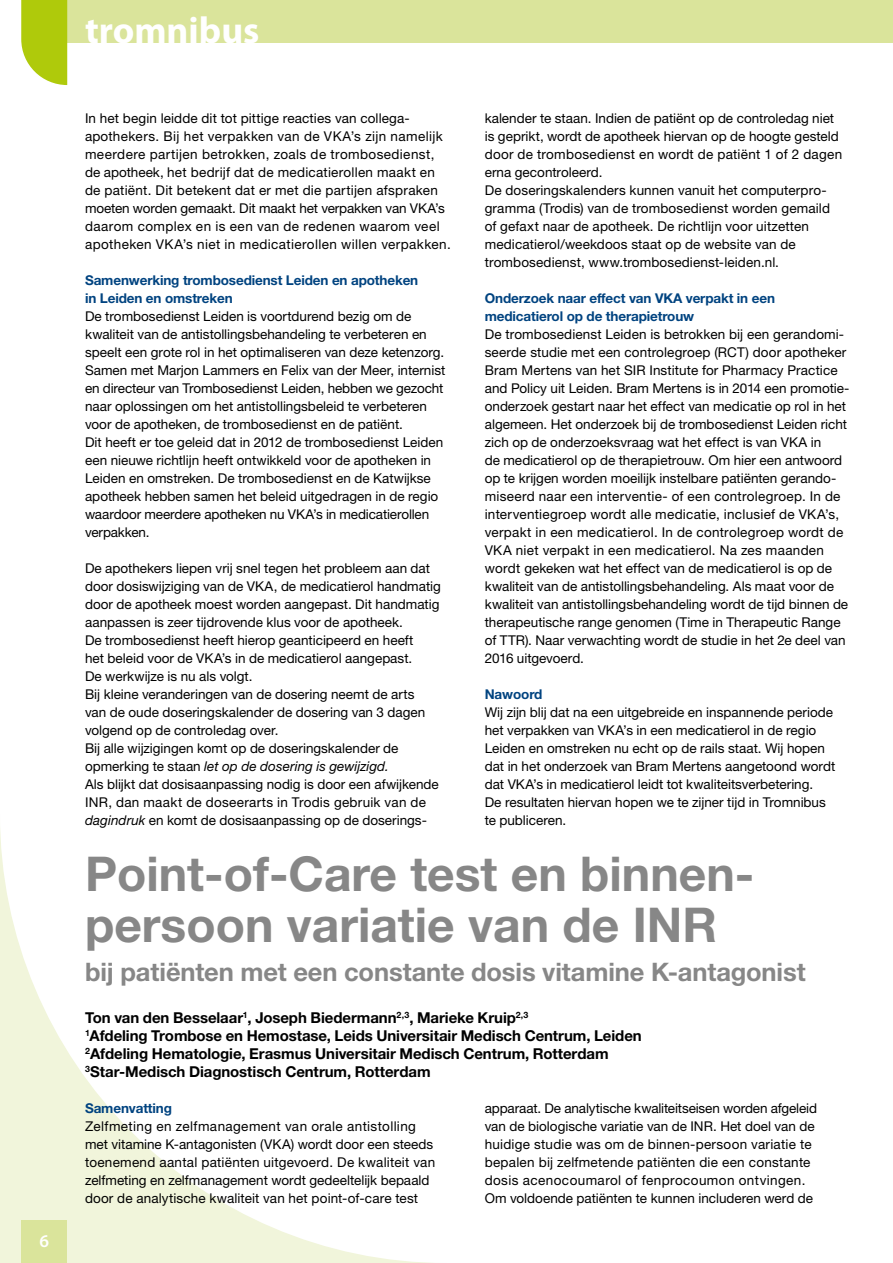
<style>
.page{position:relative;width:893px;height:1263px;background:#fff}
.page>*{position:absolute;margin:0;border:0;box-sizing:border-box;transform-origin:0 0}
.t1{font:700 48px/51px "Helvetica Neue LT Std";color:#878787}
.t2{font:700 37.5px "Myriad Pro";color:#fff}
.t3{font:700 25.5px "Helvetica Neue LT Std";letter-spacing:-.005em;color:#878787}
.t4{font:600 18px "Myriad Pro";color:#fff}
.t5{font:700 15px/18px "Helvetica Neue LT Std";letter-spacing:-.005em;color:#000}
.t6{font:13.5px/18px "Helvetica Neue LT Std";color:#000}
.t7{font:13.5px/18px "Helvetica Neue LT Std";letter-spacing:.025em;color:#000}
.t8{font:700 13.5px/18px "Helvetica Neue LT Std";letter-spacing:-.01em;color:#004380}
.s1{font-style:italic}
</style>
<div class="page">
<svg style="left:0;top:829px;width:432px;height:434px"></svg>
<div style="left:67px;top:0;width:826px;height:43px;background:#dae49b"></div>
<svg style="left:21px;top:0;width:46px;height:85px;background:#b8d028"></svg>
<div style="left:21px;top:1220px;width:46px;height:43px;background:#dae49b"></div>
<h3 class="t4" style="left:39px;top:1231px;width:11px">6</h3>
<h2 class="t2" style="left:85px;top:9px;width:176px">tromnibus</h2>
<p class="t6" style="left:485px;top:109px;width:359px">kalender te staan. Indien de patiënt op de controledag niet is geprikt, wordt de apotheek hiervan op de hoogte gesteld door de trombosedienst en wordt de patiënt 1 of 2 dagen erna gecontroleerd.<br>De doseringskalenders kunnen vanuit het computerpro&shy;gramma (Trodis) van de trombosedienst worden gemaild of gefaxt naar de apotheek. De richtlijn voor uitzetten medicatierol/weekdoos staat op de website van de trombosedienst, www.trombosedienst-leiden.nl.</p>
<p class="t8" style="left:485px;top:289px;width:292px">Onderzoek naar effect van VKA verpakt in een medicatierol op de therapietrouw</p>
<p class="t6" style="left:485px;top:325px;width:366px">De trombosedienst Leiden is betrokken bij een gerandomi&shy;seerde studie met een controlegroep (RCT) door apotheker Bram Mertens van het SIR Institute for Pharmacy Practice and Policy uit Leiden. Bram Mertens is in 2014 een promotie&shy;onderzoek gestart naar het effect van medicatie op rol in het algemeen. Het onderzoek bij de trombosedienst Leiden richt zich op de onderzoeksvraag wat het effect is van VKA in<br>de medicatierol op de therapietrouw. Om hier een antwoord op te krijgen worden moeilijk instelbare patiënten gerando&shy;miseerd naar een interventie- of een controlegroep. In de interventiegroep wordt alle medicatie, inclusief de VKA’s, verpakt in een medicatierol. In de controlegroep wordt de VKA niet verpakt in een medicatierol. Na zes maanden wordt gekeken wat het effect van de medicatierol is op de kwaliteit van de antistollingsbehandeling. Als maat voor de kwaliteit van antistollingsbehandeling wordt de tijd binnen de therapeutische range genomen (Time in Therapeutic Range of TTR). Naar verwachting wordt de studie in het 2e deel van 2016 uitgevoerd.</p>
<p class="t8" style="left:485px;top:685px;width:59px">Nawoord</p>
<p class="t6" style="left:485px;top:703px;width:352px">Wij zijn blij dat na een uitgebreide en inspannende periode het verpakken van VKA’s in een medicatierol in de regio Leiden en omstreken nu echt op de rails staat. Wij hopen dat in het onderzoek van Bram Mertens aangetoond wordt dat VKA’s in medicatierol leidt tot kwaliteitsverbetering.<br>De resultaten hiervan hopen we te zijner tijd in Tromnibus te publiceren.</p>
<h1 class="t1" style="left:85px;top:847px;width:671px">Point-of-Care test en binnen&shy;persoon variatie van de INR</h1>
<h3 class="t3" style="left:85px;top:956px;width:722px">bij patiënten met een constante dosis vitamine K-antagonist</h3>
<p class="t5" style="left:85px;top:1009px;width:558px">Ton van den Besselaar<sup>1</sup>, Joseph Biedermann<sup>2,3</sup>, Marieke Kruip<sup>2,3<br>1</sup>Afdeling Trombose en Hemostase, Leids Universitair Medisch Centrum, Leiden <sup>2</sup>Afdeling Hematologie, Erasmus Universitair Medisch Centrum, Rotterdam <sup>3</sup>Star-Medisch Diagnostisch Centrum, Rotterdam</p>
<p class="t8" style="left:85px;top:1099px;width:89px">Samenvatting</p>
<p class="t6" style="left:85px;top:1117px;width:352px">Zelfmeting en zelfmanagement van orale antistolling met vitamine K-antagonisten (VKA) wordt door een steeds toenemend aantal patiënten uitgevoerd. De kwaliteit van zelfmeting en zelfmanagement wordt gedeeltelijk bepaald door de analytische kwaliteit van het point-of-care test</p>
<p class="t7" style="left:85px;top:109px;width:367px">In het begin leidde dit tot pittige reacties van collega&shy;apothekers. Bij het verpakken van de VKA’s zijn namelijk meerdere partijen betrokken, zoals de trombosedienst, de apotheek, het bedrijf dat de medicatierollen maakt en de patiënt. Dit betekent dat er met die partijen afspraken moeten worden gemaakt. Dit maakt het verpakken van VKA’s daarom complex en is een van de redenen waarom veel apotheken VKA’s niet in medicatierollen willen verpakken.</p>
<p class="t8" style="left:85px;top:271px;width:335px">Samenwerking trombosedienst Leiden en apotheken in Leiden en omstreken</p>
<p class="t6" style="left:85px;top:307px;width:362px">De trombosedienst Leiden is voortdurend bezig om de kwaliteit van de antistollingsbehandeling te verbeteren en speelt een grote rol in het optimaliseren van deze ketenzorg.<br>Samen met Marjon Lammers en Felix van der Meer, internist en directeur van Trombosedienst Leiden, hebben we gezocht naar oplossingen om het antistollingsbeleid te verbeteren voor de apotheken, de trombosedienst en de patiënt.<br>Dit heeft er toe geleid dat in 2012 de trombosedienst Leiden een nieuwe richtlijn heeft ontwikkeld voor de apotheken in Leiden en omstreken. De trombosedienst en de Katwijkse apotheek hebben samen het beleid uitgedragen in de regio waardoor meerdere apotheken nu VKA’s in medicatierollen verpakken.</p>
<p class="t6" style="left:85px;top:559px;width:357px">De apothekers liepen vrij snel tegen het probleem aan dat door dosiswijziging van de VKA, de medicatierol handmatig door de apotheek moest worden aangepast. Dit handmatig aanpassen is zeer tijdrovende klus voor de apotheek.<br>De trombosedienst heeft hierop geanticipeerd en heeft<br>het beleid voor de VKA’s in de medicatierol aangepast.<br>De werkwijze is nu als volgt.<br>Bij kleine veranderingen van de dosering neemt de arts<br>van de oude doseringskalender de dosering van 3 dagen volgend op de controledag over.<br>Bij alle wijzigingen komt op de doseringskalender de opmerking te staan <span class="s1">let op de dosering is gewijzigd.<br></span>Als blijkt dat dosisaanpassing nodig is door een afwijkende INR, dan maakt de doseerarts in Trodis gebruik van de <span class="s1">dagindruk</span> en komt de dosisaanpassing op de doserings-</p>
<p class="t6" style="left:485px;top:1099px;width:334px">apparaat. De analytische kwaliteitseisen worden afgeleid van de biologische variatie van de INR. Het doel van de huidige studie was om de binnen-persoon variatie te bepalen bij zelfmetende patiënten die een constante dosis acenocoumarol of fenprocoumon ontvingen.<br>Om voldoende patiënten te kunnen includeren werd de</p>
</div>
